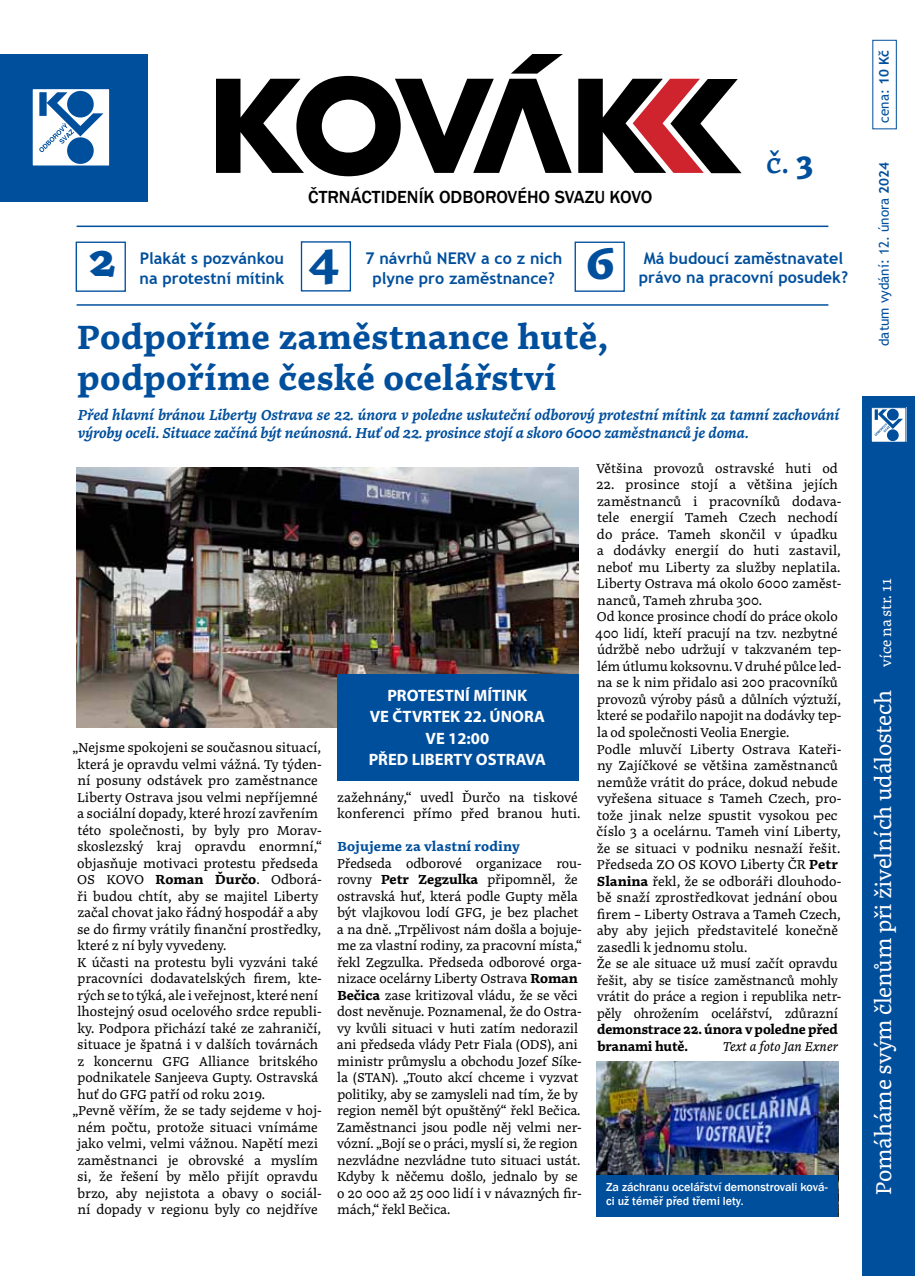
<style>
.page{position:relative;width:915px;height:1276px;background:#fff}
.page>*{position:absolute;margin:0;border:0;box-sizing:border-box;transform-origin:0 0}
.t1{font:800 45.3px "Noort";color:#004f9d}
.t2{font:700 34.5px/41.4px "Noort";letter-spacing:.01em;color:#004f9d}
.t3{font:30px "Noort";color:#004f9d}
.t4{font:22.5px "Noort";letter-spacing:-.01em;color:#fff}
.t5{font:500 18px "Franklin Gothic";color:#000}
.t6{font:700 16.5px/21px "Myriad Pro";color:#fff;text-align:center}
.t7{font:700 16.05px/19.4px "Trebuchet MS";color:#004f9d}
.t8{font:italic 600 15px/18px "Noort";letter-spacing:-.01em;color:#004f9d}
.t9{font:13.5px/16.5px "Noort";letter-spacing:-.005em;color:#000}
.t10{font:700 13.5px/16.5px "Noort";letter-spacing:-.01em;color:#000}
.t11{font:13.5px "Trebuchet MS";color:#004f9d}
.t12{font:700 13.5px "Noort";letter-spacing:.01em;color:#004f9d}
.t13{font:italic 13.5px "Noort";color:#000}
.t14{font:500 12px/14.4px "Franklin Gothic";color:#fff}
.s1{font-weight:800}
.s2{font-weight:700}
.s3{font-size:15px}
</style>
<div class="page">
<div style="left:0;top:54px;width:147px;height:147px;background:#004f9d"></div>
<svg style="left:578px;top:79px;width:163px;height:94px"></svg>
<svg style="left:216px;top:54px;width:355px;height:122px"></svg>
<div style="left:31px;top:88px;width:79px;height:78px;background:#fff"></div>
<svg style="left:39px;top:91px;width:64px;height:73px"></svg>
<div style="left:31px;top:87px;width:80px;height:80px;border:2px solid #004f9d"></div>
<div style="left:76px;top:242px;width:50px;height:50px;border:1px solid #004f9d"></div>
<hr style="left:77px;top:225px;width:751px;height:2px;background:#004f9d">
<hr style="left:77px;top:304px;width:751px;height:2px;background:#004f9d">
<div style="left:574px;top:242px;width:50px;height:50px;border:1px solid #004f9d"></div>
<div style="left:301px;top:241px;width:50px;height:50px;border:1px solid #004f9d"></div>
<img style="left:77px;top:468px;width:501px;height:259px">
<img style="left:596px;top:1061px;width:242px;height:113px">
<div style="left:336px;top:674px;width:242px;height:107px;background:#004f9d"></div>
<div style="left:596px;top:1174px;width:242px;height:42px;background:#004f9d"></div>
<div style="left:861px;top:396px;width:53px;height:880px;background:#004f9d"></div>
<div style="left:870px;top:408px;width:35px;height:34px;background:#fff"></div>
<svg style="left:874px;top:409px;width:28px;height:32px"></svg>
<div style="left:870px;top:407px;width:36px;height:36px;border:1px solid #004f9d"></div>
<h3 class="t5" style="left:308px;top:186px;width:345px">ČTRNÁCTIDENÍK ODBOROVÉHO SVAZU KOVO</h3>
<h3 class="t3" style="left:765px;top:145px;width:49px">č. <span class="s1">3</span></h3>
<h1 class="t1" style="left:89px;top:233px;width:29px">2</h1>
<p class="t7" style="left:139px;top:249px;width:146px">Plakát s pozvánkou na protestní mítink</p>
<h1 class="t1" style="left:585px;top:237px;width:31px">6</h1>
<p class="t7" style="left:643px;top:248px;width:201px">Má budoucí zaměstnavatel</p>
<h1 class="t1" style="left:308px;top:233px;width:32px">4</h1>
<p class="t7" style="left:365px;top:249px;width:198px;text-align:center">7 návrhů NERV a co z nich plyne pro zaměstnance?</p>
<p class="t7" style="left:638px;top:268px;width:211px">právo na pracovní posudek?</p>
<h2 class="t2" style="left:77px;top:316px;width:532px">Podpoříme zaměstnance hutě, podpoříme české ocelářství</h2>
<p class="t8" style="left:78px;top:406px;width:762px">Před hlavní bránou Liberty Ostrava se 22. února v poledne uskuteční odborový protestní mítink za tamní zachování výroby oceli. Situace začíná být neúnosná. Huť od 22. prosince stojí a skoro 6000 zaměstnanců je doma.</p>
<p class="t9" style="left:73px;top:739px;width:250px">„Nejsme spokojeni se současnou situací,</p>
<p class="t9" style="left:77px;top:755px;width:246px">která je opravdu velmi vážná. Ty týden-</p>
<p class="t9" style="left:77px;top:772px;width:242px">ní posuny odstávek pro zaměstnance</p>
<p class="t9" style="left:77px;top:788px;width:242px">Liberty Ostrava jsou velmi nepříjemné</p>
<p class="t9" style="left:77px;top:805px;width:242px">a sociální dopady, které hrozí zavřením</p>
<p class="t9" style="left:77px;top:821px;width:246px">této společnosti, by byly pro Morav-</p>
<p class="t9" style="left:77px;top:838px;width:246px">skoslezský kraj opravdu enormní,“</p>
<p class="t9" style="left:77px;top:854px;width:242px">objasňuje motivaci protestu předseda</p>
<p class="t9" style="left:77px;top:871px;width:246px">OS KOVO <span class="s2">Roman Ďurčo</span>. Odborá-</p>
<p class="t9" style="left:77px;top:887px;width:242px">ři budou chtít, aby se majitel Liberty</p>
<p class="t9" style="left:77px;top:904px;width:242px">začal chovat jako řádný hospodář a aby</p>
<p class="t9" style="left:77px;top:920px;width:245px">se do firmy vrátily finanční prostředky,</p>
<p class="t9" style="left:77px;top:937px;width:150px">které z ní byly vyvedeny.</p>
<p class="t9" style="left:77px;top:953px;width:242px">K účasti na protestu byli vyzváni také</p>
<p class="t9" style="left:77px;top:970px;width:246px">pracovníci dodavatelských firem, kte-</p>
<p class="t9" style="left:77px;top:986px;width:242px">rých se to týká, ale i veřejnost, které není</p>
<p class="t9" style="left:77px;top:1003px;width:246px">lhostejný osud ocelového srdce republi-</p>
<p class="t9" style="left:77px;top:1019px;width:245px">ky. Podpora přichází také ze zahraničí,</p>
<p class="t9" style="left:77px;top:1036px;width:242px">situace je špatná i v dalších továrnách</p>
<p class="t9" style="left:77px;top:1052px;width:242px">z koncernu GFG Alliance britského</p>
<p class="t9" style="left:77px;top:1069px;width:242px">podnikatele Sanjeeva Gupty. Ostravská</p>
<p class="t9" style="left:77px;top:1085px;width:189px">huť do GFG patří od roku 2019.</p>
<p class="t9" style="left:73px;top:1102px;width:250px">„Pevně věřím, že se tady sejdeme v hoj-</p>
<p class="t9" style="left:77px;top:1118px;width:242px">ném počtu, protože situaci vnímáme</p>
<p class="t9" style="left:77px;top:1135px;width:242px">jako velmi, velmi vážnou. Napětí mezi</p>
<p class="t9" style="left:77px;top:1151px;width:242px">zaměstnanci je obrovské a myslím</p>
<p class="t9" style="left:77px;top:1168px;width:242px">si, že řešení by mělo přijít opravdu</p>
<p class="t9" style="left:77px;top:1184px;width:246px">brzo, aby nejistota a obavy o sociál-</p>
<p class="t9" style="left:77px;top:1201px;width:242px">ní dopady v regionu byly co nejdříve</p>
<p class="t6" style="left:368px;top:685px;width:179px">PROTESTNÍ MÍTINK<br>VE ČTVRTEK 22. ÚNORA<br>VE 12:00<br>PŘED LIBERTY OSTRAVA</p>
<p class="t9" style="left:337px;top:788px;width:245px">zažehnány,“ uvedl Ďurčo na tiskové konferenci přímo před branou huti.</p>
<p class="t12" style="left:337px;top:838px;width:184px">Bojujeme za vlastní rodiny</p>
<p class="t9" style="left:337px;top:854px;width:246px">Předseda odborové organizace rou&shy;rovny <span class="s2">Petr Zegzulka</span> připomněl, že ostravská huť, která podle Gupty měla být vlajkovou lodí GFG, je bez plachet a na dně. „Trpělivost nám došla a bojuje&shy;me za vlastní rodiny, za pracovní místa,“ řekl Zegzulka. Předseda odborové orga&shy;nizace ocelárny Liberty Ostrava <span class="s2">Roman Bečica</span> zase kritizoval vládu, že se věci dost nevěnuje. Poznamenal, že do Ostra&shy;vy kvůli situaci v huti zatím nedorazil ani předseda vlády Petr Fiala (ODS), ani ministr průmyslu a obchodu Jozef Síke&shy;la (STAN). „Touto akcí chceme i vyzvat politiky, aby se zamysleli nad tím, že by region neměl být opuštěný“ řekl Bečica.<br>Zaměstnanci jsou podle něj velmi ner&shy;vózní. „Bojí se o práci, myslí si, že region nezvládne nezvládne tuto situaci ustát.<br>Kdyby k něčemu došlo, jednalo by se o 20 000 až 25 000 lidí i v návazných fir&shy;mách,“ řekl Bečica.</p>
<p class="t9" style="left:596px;top:460px;width:243px">Většina provozů ostravské huti od</p>
<p class="t9" style="left:595px;top:476px;width:248px">22. prosince stojí a většina jejích zaměstnanců i pracovníků dodava&shy;tele energií Tameh Czech nechodí do práce. Tameh skončil v úpadku a dodávky energií do huti zastavil, neboť mu Liberty za služby neplatila.<br>Liberty Ostrava má okolo 6000 zaměst&shy;nanců, Tameh zhruba 300.<br>Od konce prosince chodí do práce okolo 400 lidí, kteří pracují na tzv. nezbytné údržbě nebo udržují v takzvaném tep&shy;lém útlumu koksovnu. V druhé půlce led&shy;na se k nim přidalo asi 200 pracovníků provozů výroby pásů a důlních výztuží, které se podařilo napojit na dodávky tep&shy;la od společnosti Veolia Energie.<br>Podle mluvčí Liberty Ostrava Kateři&shy;ny Zajíčkové se většina zaměstnanců nemůže vrátit do práce, dokud nebude vyřešena situace s Tameh Czech, pro&shy;tože jinak nelze spustit vysokou pec číslo 3 a ocelárnu. Tameh viní Liberty, že se situaci v podniku nesnaží řešit.<br>Předseda ZO OS KOVO Liberty ČR <span class="s2">Petr Slanina</span> řekl, že se odboráři dlouhodo&shy;bě snaží zprostředkovat jednání obou firem - Liberty Ostrava a Tameh Czech, aby aby jejich představitelé konečně zasedli k jednomu stolu.<br>Že se ale situace už musí začít opravdu řešit, aby se tisíce zaměstnanců mohly vrátit do práce a region i republika netr&shy;pěly ohrožením ocelářství, zdůrazní</p>
<p class="t10" style="left:597px;top:1021px;width:242px">demonstrace 22. února v poledne před branami hutě.</p>
<p class="t13" style="left:722px;top:1038px;width:116px">Text a foto Jan Exner</p>
<p class="t14" style="left:606px;top:1179px;width:223px">Za záchranu ocelářství demonstrovali ková&shy;ci už téměř před třemi lety.</p>
<p class="t11" style="left:875px;top:123px;width:74px;rotate:-90deg">cena: <span class="s2">10 Kč</span></p>
<p class="t11" style="left:875px;top:346px;width:185px;rotate:-90deg">datum vydání: 12. února <span class="s2">2024</span></p>
<h3 class="t4" style="left:869px;top:1195px;width:618px;rotate:-90deg">Pomáháme svým členům při živelních událostech <span class="s3">více na str. 11</span></h3>
</div>
